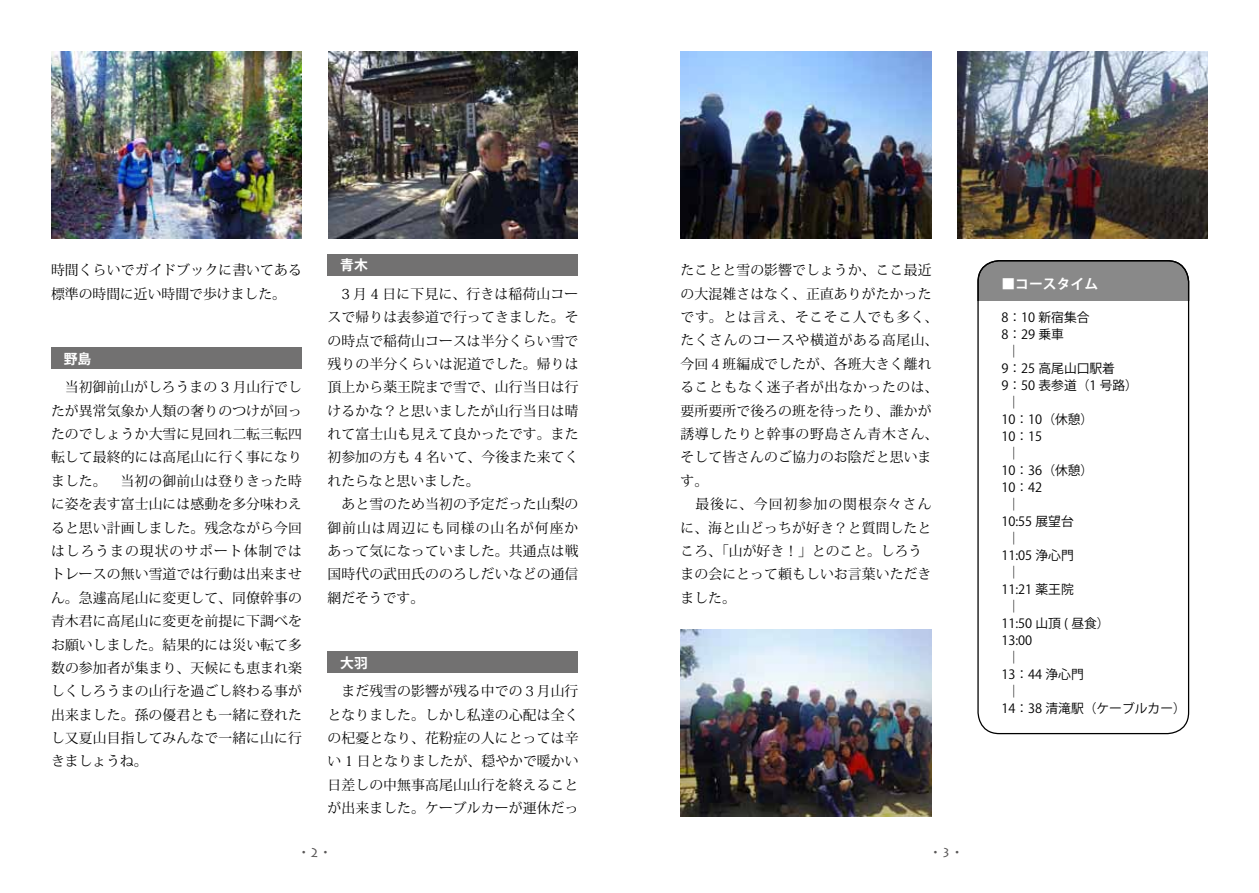
<style>
.page{position:relative;width:1259px;height:893px;background:#fff}
.page>*{position:absolute;margin:0;border:0;box-sizing:border-box;transform-origin:0 0}
.t1{font:13.8px/23.4px "Koz Min Pro";letter-spacing:.01em;color:#000}
.t2{font:700 13.8px "Koz Go Pro";color:#fff}
.t3{font:12.75px "Koz Go Pro";color:#000}
.t4{font:12.75px "Koz Min Pro";color:#595757}
.s1{font-family:"Lithos Pro"}
</style>
<div class="page">
<div style="left:51px;top:348px;width:251px;height:21px;background:#727171"></div>
<div style="left:327px;top:254px;width:251px;height:21px;background:#727171"></div>
<div style="left:327px;top:652px;width:251px;height:21px;background:#727171"></div>
<div style="left:977px;top:260px;width:212px;height:41px;background:#898989"></div>
<div style="left:977px;top:260px;width:212px;height:474px;border:1px solid #000;border-radius:21px"></div>
<img style="left:680px;top:630px;width:251px;height:186px">
<img style="left:51px;top:51px;width:251px;height:187px">
<img style="left:328px;top:51px;width:250px;height:187px">
<img style="left:680px;top:51px;width:251px;height:187px">
<img style="left:957px;top:51px;width:251px;height:187px">
<p class="t1" style="left:51px;top:258px;width:252px">時間くらいでガイドブックに書いてある標準の時間に近い時間で歩けました。</p>
<p class="t2" style="left:64px;top:350px;width:29px">野島</p>
<p class="t1" style="left:51px;top:375px;width:252px;text-align:justify">　当初御前山がしろうまの 3 月山行でしたが異常気象か人類の奢りのつけが回ったのでしょうか大雪に見回れ二転三転四転して最終的には高尾山に行く事になりました。　当初の御前山は登りきった時に姿を表す富士山には感動を多分味わえると思い計画しました。残念ながら今回はしろうまの現状のサポート体制ではトレースの無い雪道では行動は出来ません。急遽高尾山に変更して、同僚幹事の青木君に高尾山に変更を前提に下調べをお願いしました。結果的には災い転て多数の参加者が集まり、天候にも恵まれ楽しくしろうまの山行を過ごし終わる事が出来ました。孫の優君とも一緒に登れたし又夏山目指してみんなで一緒に山に行きましょうね。</p>
<p class="t2" style="left:340px;top:256px;width:29px">青木</p>
<p class="t1" style="left:327px;top:281px;width:252px">　3 月 4 日に下見に、行きは稲荷山コースで帰りは表参道で行ってきました。その時点で稲荷山コースは半分くらい雪で残りの半分くらいは泥道でした。帰りは頂上から薬王院まで雪で、山行当日は行けるかな？と思いましたが山行当日は晴れて富士山も見えて良かったです。また初参加の方も 4 名いて、今後また来てくれたらなと思いました。<br>　あと雪のため当初の予定だった山梨の御前山は周辺にも同様の山名が何座かあって気になっていました。共通点は戦国時代の武田氏ののろしだいなどの通信網だそうです。</p>
<p class="t2" style="left:340px;top:654px;width:29px">大羽</p>
<p class="t1" style="left:327px;top:679px;width:252px;text-align:justify">　まだ残雪の影響が残る中での３月山行となりました。しかし私達の心配は全くの杞憂となり、花粉症の人にとっては辛い 1 日となりましたが、穏やかで暖かい日差しの中無事高尾山山行を終えることが出来ました。ケーブルカーが運休だっ</p>
<p class="t1" style="left:680px;top:258px;width:259px">たことと雪の影響でしょうか、ここ最近の大混雑さはなく、正直ありがたかったです。とは言え、そこそこ人でも多く、たくさんのコースや横道がある高尾山、今回４班編成でしたが、各班大きく離れることもなく迷子者が出なかったのは、要所要所で後ろの班を待ったり、誰かが誘導したりと幹事の野島さん青木さん、そして皆さんのご協力のお陰だと思います。<br>　最後に、今回初参加の関根奈々さんに、海と山どっちが好き？と質問したところ、「山が好き！」とのこと。しろうまの会にとって頼もしいお言葉いただきました。</p>
<p class="t4" style="left:297px;top:844px;width:36px">・<span class="s1">2</span>・</p>
<p class="t4" style="left:929px;top:844px;width:36px">・<span class="s1">3</span>・</p>
<p class="t2" style="left:1001px;top:275px;width:98px">■コースタイム</p>
<p class="t3" style="left:1001px;top:309px;width:90px">8：10 新宿集合</p>
<p class="t3" style="left:1001px;top:326px;width:64px">8：29 乗車</p>
<p class="t3" style="left:1007px;top:343px;width:14px">｜</p>
<p class="t3" style="left:1001px;top:360px;width:115px">9：25 高尾山口駅着</p>
<p class="t3" style="left:1001px;top:377px;width:138px">9：50 表参道（1 号路）</p>
<p class="t3" style="left:1007px;top:394px;width:14px">｜</p>
<p class="t3" style="left:1001px;top:411px;width:93px">10：10（休憩）</p>
<p class="t3" style="left:1001px;top:428px;width:42px">10：15</p>
<p class="t3" style="left:1007px;top:445px;width:14px">｜</p>
<p class="t3" style="left:1001px;top:462px;width:93px">10：36（休憩）</p>
<p class="t3" style="left:1001px;top:479px;width:42px">10：42</p>
<p class="t3" style="left:1007px;top:496px;width:14px">｜</p>
<p class="t3" style="left:1001px;top:513px;width:74px">10:55 展望台</p>
<p class="t3" style="left:1007px;top:530px;width:14px">｜</p>
<p class="t3" style="left:1001px;top:547px;width:74px">11:05 浄心門</p>
<p class="t3" style="left:1007px;top:564px;width:14px">｜</p>
<p class="t3" style="left:1001px;top:581px;width:74px">11:21 薬王院</p>
<p class="t3" style="left:1007px;top:598px;width:14px">｜</p>
<p class="t3" style="left:1001px;top:615px;width:110px">11:50 山頂 ( 昼食）</p>
<p class="t3" style="left:1001px;top:632px;width:32px">13:00</p>
<p class="t3" style="left:1007px;top:649px;width:14px">｜</p>
<p class="t3" style="left:1001px;top:666px;width:84px">13：44 浄心門</p>
<p class="t3" style="left:1007px;top:683px;width:14px">｜</p>
<p class="t3" style="left:1001px;top:700px;width:186px">14：38 清滝駅（ケーブルカー）</p>
</div>
